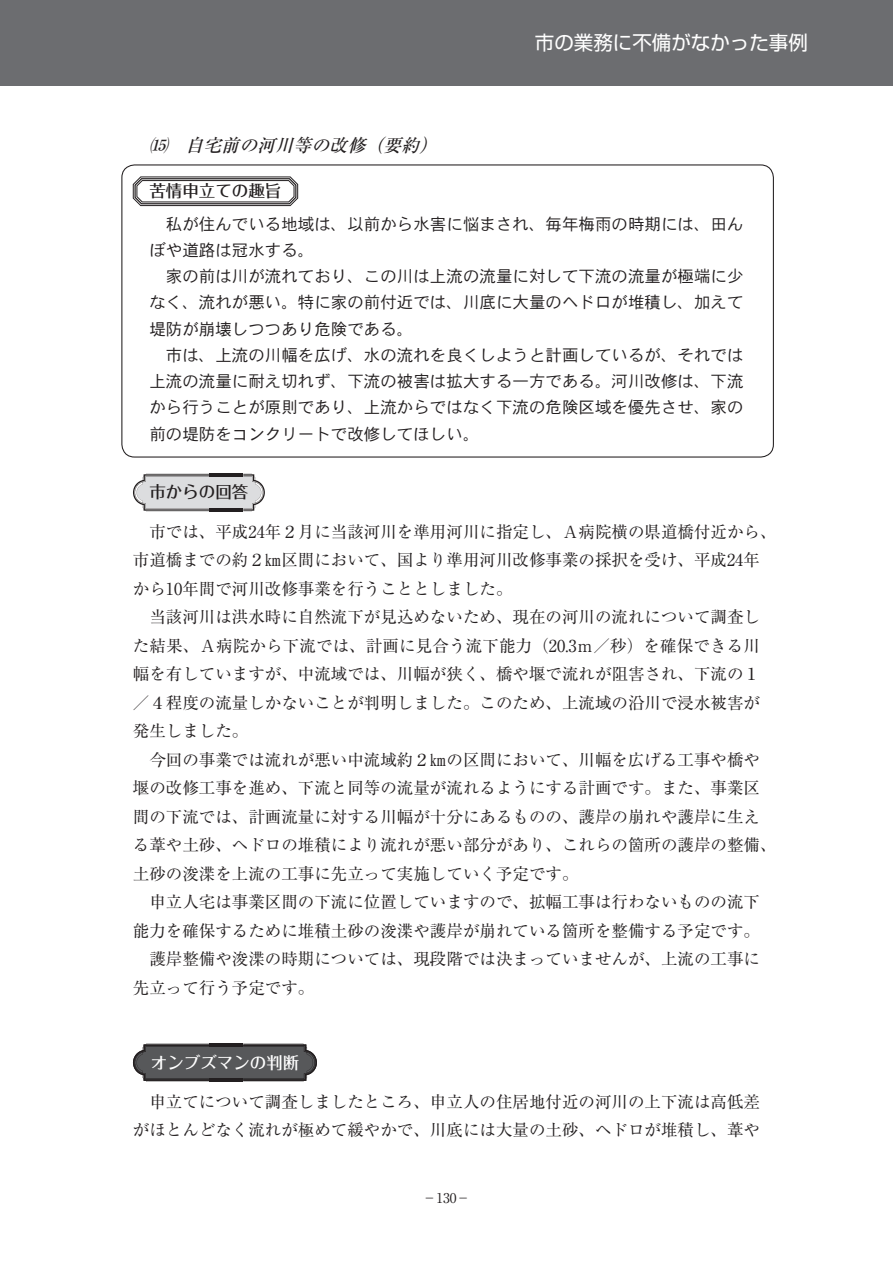
<style>
.page{position:relative;width:893px;height:1263px;background:#fff}
.page>*{position:absolute;margin:0;border:0;box-sizing:border-box;transform-origin:0 0}
.t1{font:19.5px "Shin Go Pr 5";color:#fff}
.t2{font:italic 500 18px "Ryumin Pr 5";color:#231f20}
.t3{font:16.5px/28.5px "Ryumin Pr 5";color:#231f20}
.t4{font:16.5px/26.2px "DFHS Gothic Std W3";color:#231f20}
.t5{font:500 16.5px "Folk Pro";color:#231f20}
.t6{font:500 16.5px "Folk Pro";color:#fff}
.t7{font:13.5px "Ryumin Pr 5";color:#231f20}
</style>
<div class="page">
<svg style="left:132px;top:176px;width:167px;height:30px"></svg>
<div style="left:137px;top:180px;width:157px;height:22px;border:1px solid #231f20;border-radius:5px"></div>
<svg style="left:133px;top:474px;width:132px;height:37px;background:#d0d0d2"></svg>
<hr style="left:210px;top:511px;width:33px;height:1px;background:#231f20">
<hr style="left:210px;top:508px;width:33px;height:1px;background:#231f20">
<hr style="left:210px;top:476px;width:33px;height:1px;background:#231f20">
<hr style="left:210px;top:509px;width:33px;height:2px;background:#231f20">
<hr style="left:210px;top:474px;width:33px;height:2px;background:#231f20">
<hr style="left:210px;top:1081px;width:33px;height:1px;background:#231f20">
<svg style="left:133px;top:1044px;width:184px;height:37px;background:#58595a"></svg>
<div style="left:0;top:0;width:893px;height:85px;background:#6c6d70"></div>
<p class="t1" style="left:535px;top:26px;width:274px">市の業務に不備がなかった事例</p>
<p class="t2" style="left:131px;top:131px;width:314px">　⒂　自宅前の河川等の改修（要約）</p>
<p class="t5" style="left:149px;top:177px;width:133px">苦情申立ての趣旨</p>
<p class="t4" style="left:149px;top:210px;width:596px">　私が住んでいる地域は、以前から水害に悩まされ、毎年梅雨の時期には、田んぼや道路は冠水する。<br>　家の前は川が流れており、この川は上流の流量に対して下流の流量が極端に少なく、流れが悪い。特に家の前付近では、川底に大量のヘドロが堆積し、加えて堤防が崩壊しつつあり危険である。<br>　市は、上流の川幅を広げ、水の流れを良くしようと計画しているが、それでは上流の流量に耐え切れず、下流の被害は拡大する一方である。河川改修は、下流から行うことが原則であり、上流からではなく下流の危険区域を優先させ、家の前の堤防をコンクリートで改修してほしい。</p>
<p class="t5" style="left:149px;top:478px;width:100px">市からの回答</p>
<p class="t3" style="left:133px;top:516px;width:645px">　市では、平成24年２月に当該河川を準用河川に指定し、Ａ病院横の県道橋付近から、市道橋までの約２㎞区間において、国より準用河川改修事業の採択を受け、平成24年から10年間で河川改修事業を行うこととしました。<br>　当該河川は洪水時に自然流下が見込めないため、現在の河川の流れについて調査した結果、Ａ病院から下流では、計画に見合う流下能力（20.3ｍ／秒）を確保できる川幅を有していますが、中流域では、川幅が狭く、橋や堰で流れが阻害され、下流の１／４程度の流量しかないことが判明しました。このため、上流域の沿川で浸水被害が発生しました。<br>　今回の事業では流れが悪い中流域約２㎞の区間において、川幅を広げる工事や橋や堰の改修工事を進め、下流と同等の流量が流れるようにする計画です。また、事業区間の下流では、計画流量に対する川幅が十分にあるものの、護岸の崩れや護岸に生える葦や土砂、ヘドロの堆積により流れが悪い部分があり、これらの箇所の護岸の整備、土砂の浚渫を上流の工事に先立って実施していく予定です。<br>　申立人宅は事業区間の下流に位置していますので、拡幅工事は行わないものの流下能力を確保するために堆積土砂の浚渫や護岸が崩れている箇所を整備する予定です。　護岸整備や浚渫の時期については、現段階では決まっていませんが、上流の工事に先立って行う予定です。</p>
<p class="t6" style="left:151px;top:1049px;width:150px">オンブズマンの判断</p>
<p class="t3" style="left:133px;top:1086px;width:629px">　申立てについて調査しましたところ、申立人の住居地付近の河川の上下流は高低差がほとんどなく流れが極めて緩やかで、川底には大量の土砂、ヘドロが堆積し、葦や</p>
<p class="t7" style="left:423px;top:1188px;width:49px">−130−</p>
</div>
